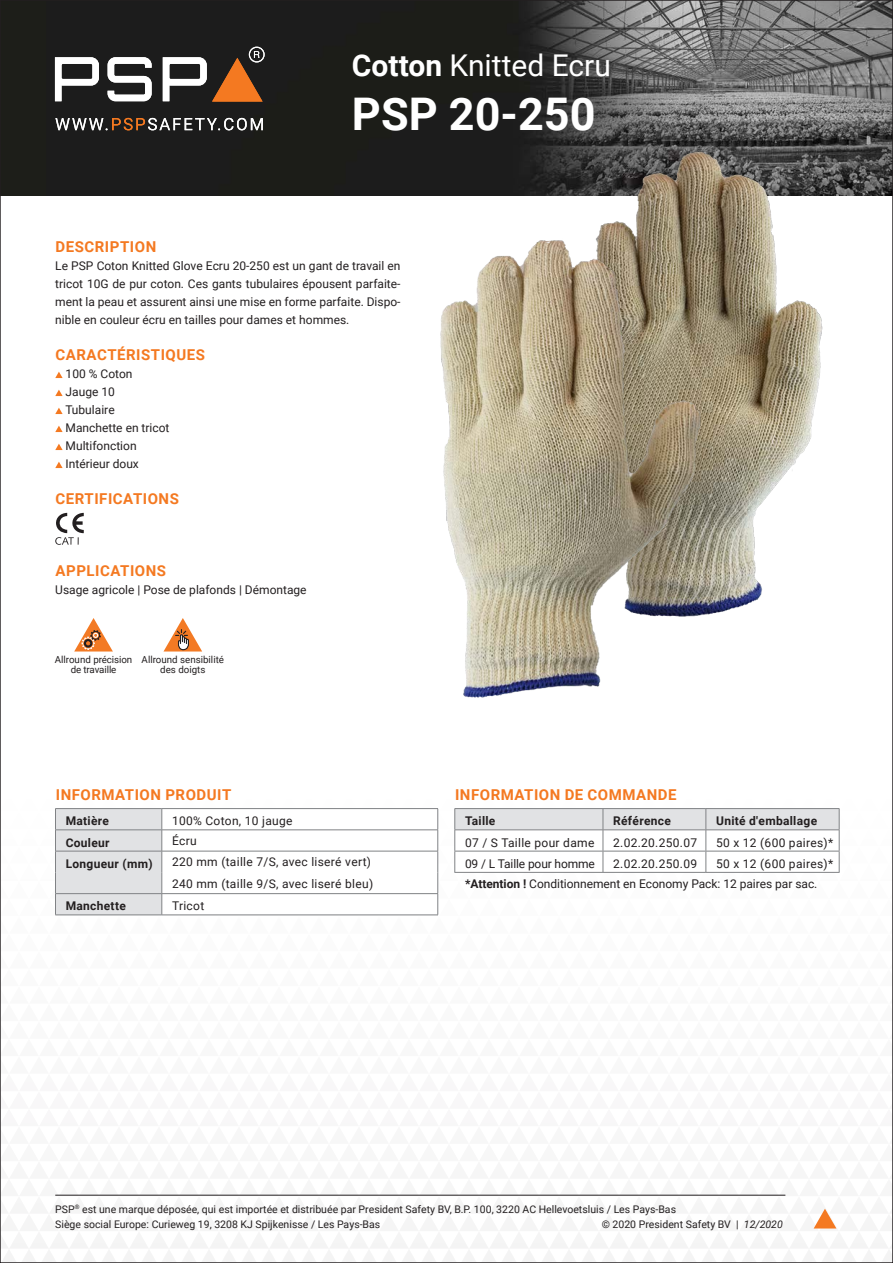
<style>
.page{position:relative;width:893px;height:1263px;background:#fff}
.page>*{position:absolute;margin:0;border:0;box-sizing:border-box;transform-origin:0 0}
.Artikel_code{font:700 45px "Roboto";color:#fff}
.Subnaam_ProdSheet{font:30px "Roboto";color:#fff}
.tussenkop{font:700 15px "Roboto";letter-spacing:.035em;color:#f47921}
.tussenkop_tabel{font:700 15px "Roboto";letter-spacing:.035em;color:#f47921}
.platte_tekst{font:12px/18px "Roboto";color:#231f20;text-align:justify}
.kader_-_platte_tekst{font:12px "Roboto";letter-spacing:.025em;color:#231f20}
.Opsomming_platte_tek{font:12px "Roboto";color:#231f20}
.kader_-_tekst_vet{font:700 12px "Roboto";letter-spacing:.025em;color:#231f20}
.kader_-_platte_tekst-2{font:12px "Roboto";letter-spacing:-.005em;color:#231f20}
.kader_-_platte_tekst-3{font:12px "Roboto";letter-spacing:-.01em;color:#231f20}
.t1{font:10.5px/15.3px "Roboto";color:#231f20}
.Subnaam_ProdSheet-2{font:9.75px/9.8px "Roboto";color:#231f20;text-align:center}
.UITLEG_picto_s{font:9.75px/9.8px "Roboto";letter-spacing:-.01em;color:#231f20;text-align:center}
.s1{font-weight:700}
.s2{font-style:italic}
</style>
<div class="page">
<img style="left:2px;top:2px;width:889px;height:194px">
<svg style="left:2px;top:651px;width:889px;height:610px"></svg>
<svg style="left:55px;top:372px;width:8px;height:6px"></svg>
<svg style="left:55px;top:390px;width:8px;height:6px"></svg>
<svg style="left:55px;top:408px;width:8px;height:6px"></svg>
<svg style="left:55px;top:426px;width:8px;height:6px"></svg>
<svg style="left:55px;top:444px;width:8px;height:6px"></svg>
<svg style="left:55px;top:462px;width:8px;height:6px"></svg>
<div style="left:56px;top:809px;width:106px;height:106px;background:#e1e2e4"></div>
<svg style="left:163px;top:808px;width:676px;height:107px"></svg>
<hr style="left:162px;top:808px;width:276px;height:1px;background:#808285">
<hr style="left:455px;top:808px;width:148px;height:1px;background:#808285">
<hr style="left:603px;top:808px;width:103px;height:1px;background:#808285">
<hr style="left:706px;top:808px;width:133px;height:1px;background:#808285">
<hr style="left:162px;top:829px;width:276px;height:1px;background:#808285">
<hr style="left:455px;top:829px;width:148px;height:1px;background:#808285">
<hr style="left:603px;top:829px;width:103px;height:1px;background:#808285">
<hr style="left:706px;top:829px;width:133px;height:1px;background:#808285">
<hr style="left:162px;top:851px;width:276px;height:1px;background:#808285">
<hr style="left:162px;top:893px;width:276px;height:1px;background:#808285">
<svg style="left:437px;top:809px;width:1px;height:106px"></svg>
<hr style="left:162px;top:915px;width:276px;height:1px;background:#808285">
<hr style="left:55px;top:808px;width:107px;height:1px;background:#808285">
<hr style="left:55px;top:893px;width:107px;height:1px;background:#808285">
<svg style="left:55px;top:809px;width:1px;height:106px"></svg>
<svg style="left:162px;top:809px;width:1px;height:106px"></svg>
<hr style="left:55px;top:915px;width:107px;height:1px;background:#808285">
<hr style="left:55px;top:829px;width:107px;height:1px;background:#808285">
<hr style="left:55px;top:851px;width:107px;height:1px;background:#808285">
<hr style="left:454px;top:851px;width:149px;height:1px;background:#808285">
<svg style="left:454px;top:809px;width:2px;height:63px"></svg>
<hr style="left:603px;top:851px;width:103px;height:1px;background:#808285">
<svg style="left:603px;top:809px;width:1px;height:63px"></svg>
<hr style="left:706px;top:851px;width:133px;height:1px;background:#808285">
<svg style="left:705px;top:809px;width:2px;height:63px"></svg>
<svg style="left:839px;top:809px;width:1px;height:63px"></svg>
<hr style="left:454px;top:872px;width:149px;height:1px;background:#808285">
<hr style="left:603px;top:872px;width:103px;height:1px;background:#808285">
<hr style="left:706px;top:872px;width:133px;height:1px;background:#808285">
<svg style="left:55px;top:57px;width:44px;height:44px"></svg>
<svg style="left:108px;top:57px;width:44px;height:44px"></svg>
<svg style="left:163px;top:47px;width:102px;height:55px"></svg>
<svg style="left:55px;top:118px;width:208px;height:12px"></svg>
<img style="left:369px;top:90px;width:518px;height:691px">
<img style="left:415px;top:141px;width:312px;height:631px">
<svg style="left:55px;top:513px;width:29px;height:32px"></svg>
<svg style="left:164px;top:618px;width:38px;height:33px"></svg>
<svg style="left:74px;top:618px;width:39px;height:33px"></svg>
<svg style="left:814px;top:1209px;width:22px;height:19px"></svg>
<hr style="left:55px;top:1195px;width:730px;height:1px;background:#231f20">
<p class="Subnaam_ProdSheet" style="left:352px;top:45px;width:260px"><span class="s1">Cotton</span> Knitted Ecru</p>
<p class="Artikel_code" style="left:352px;top:82px;width:245px">PSP 20-250</p>
<p class="tussenkop" style="left:56px;top:236px;width:102px">DESCRIPTION</p>
<p class="platte_tekst" style="left:55px;top:256px;width:347px">Le PSP Coton Knitted Glove Ecru 20-250 est un gant de travail en tricot 10G de pur coton. Ces gants tubulaires épousent parfaite&shy;ment la peau et assurent ainsi une mise en forme parfaite. Dispo&shy;nible en couleur écru en tailles pour dames et hommes.</p>
<p class="tussenkop" style="left:56px;top:344px;width:151px">CARACTÉRISTIQUES</p>
<p class="Opsomming_platte_tek" style="left:66px;top:365px;width:68px">100 % Coton</p>
<p class="Opsomming_platte_tek" style="left:66px;top:383px;width:51px">Jauge 10</p>
<p class="Opsomming_platte_tek" style="left:65px;top:401px;width:51px">Tubulaire</p>
<p class="Opsomming_platte_tek" style="left:66px;top:419px;width:105px">Manchette en tricot</p>
<p class="Opsomming_platte_tek" style="left:66px;top:437px;width:73px">Multifonction</p>
<p class="Opsomming_platte_tek" style="left:66px;top:455px;width:75px">Intérieur doux</p>
<p class="tussenkop" style="left:56px;top:488px;width:125px">CERTIFICATIONS</p>
<p class="tussenkop" style="left:56px;top:560px;width:112px">APPLICATIONS</p>
<p class="Opsomming_platte_tek" style="left:55px;top:581px;width:253px">Usage agricole | Pose de plafonds | Démontage</p>
<p class="UITLEG_picto_s" style="left:55px;top:655px;width:79px">Allround précision de travaille</p>
<p class="Subnaam_ProdSheet-2" style="left:142px;top:655px;width:84px">Allround sensibilité des doigts</p>
<p class="tussenkop_tabel" style="left:56px;top:784px;width:177px">INFORMATION PRODUIT</p>
<p class="tussenkop_tabel" style="left:455px;top:784px;width:223px">INFORMATION DE COMMANDE</p>
<p class="kader_-_tekst_vet" style="left:66px;top:813px;width:45px">Matière</p>
<p class="kader_-_platte_tekst" style="left:172px;top:813px;width:122px">100% Coton, 10 jauge</p>
<p class="kader_-_tekst_vet" style="left:465px;top:813px;width:32px">Taille</p>
<p class="kader_-_tekst_vet" style="left:613px;top:813px;width:59px">Référence</p>
<p class="kader_-_tekst_vet" style="left:716px;top:813px;width:103px">Unité d'emballage</p>
<p class="kader_-_tekst_vet" style="left:66px;top:834px;width:45px">Couleur</p>
<p class="kader_-_platte_tekst" style="left:172px;top:832px;width:26px">Écru</p>
<p class="kader_-_platte_tekst" style="left:465px;top:834px;width:131px">07 / S Taille pour dame</p>
<p class="kader_-_platte_tekst" style="left:613px;top:834px;width:85px">2.02.20.250.07</p>
<p class="kader_-_platte_tekst" style="left:716px;top:834px;width:119px">50 x 12 (600 paires)*</p>
<p class="kader_-_tekst_vet" style="left:66px;top:855px;width:88px">Longueur (mm)</p>
<p class="kader_-_platte_tekst" style="left:172px;top:854px;width:201px">220 mm (taille 7/S, avec liseré vert)</p>
<p class="kader_-_platte_tekst-3" style="left:465px;top:855px;width:131px">09 / L Taille pour homme</p>
<p class="kader_-_platte_tekst" style="left:613px;top:855px;width:85px">2.02.20.250.09</p>
<p class="kader_-_platte_tekst" style="left:716px;top:855px;width:119px">50 x 12 (600 paires)*</p>
<p class="kader_-_platte_tekst" style="left:172px;top:875px;width:203px">240 mm (taille 9/S, avec liseré bleu)</p>
<p class="kader_-_platte_tekst-2" style="left:465px;top:875px;width:354px"><span class="s1">*Attention !</span> Conditionnement en Economy Pack: 12 paires par sac.</p>
<p class="kader_-_tekst_vet" style="left:66px;top:898px;width:62px">Manchette</p>
<p class="kader_-_platte_tekst" style="left:172px;top:898px;width:34px">Tricot</p>
<p class="t1" style="left:55px;top:1201px;width:622px">PSP<sup>®</sup> est une marque déposée, qui est importée et distribuée par President Safety BV, B.P. 100, 3220 AC Hellevoetsluis / Les Pays-Bas<br>Siège social Europe: Curieweg 19, 3208 KJ Spijkenisse / Les Pays-Bas</p>
<p class="t1" style="left:602px;top:1216px;width:183px">© 2020 President Safety BV | <span class="s2">12/2020</span></p>
</div>
